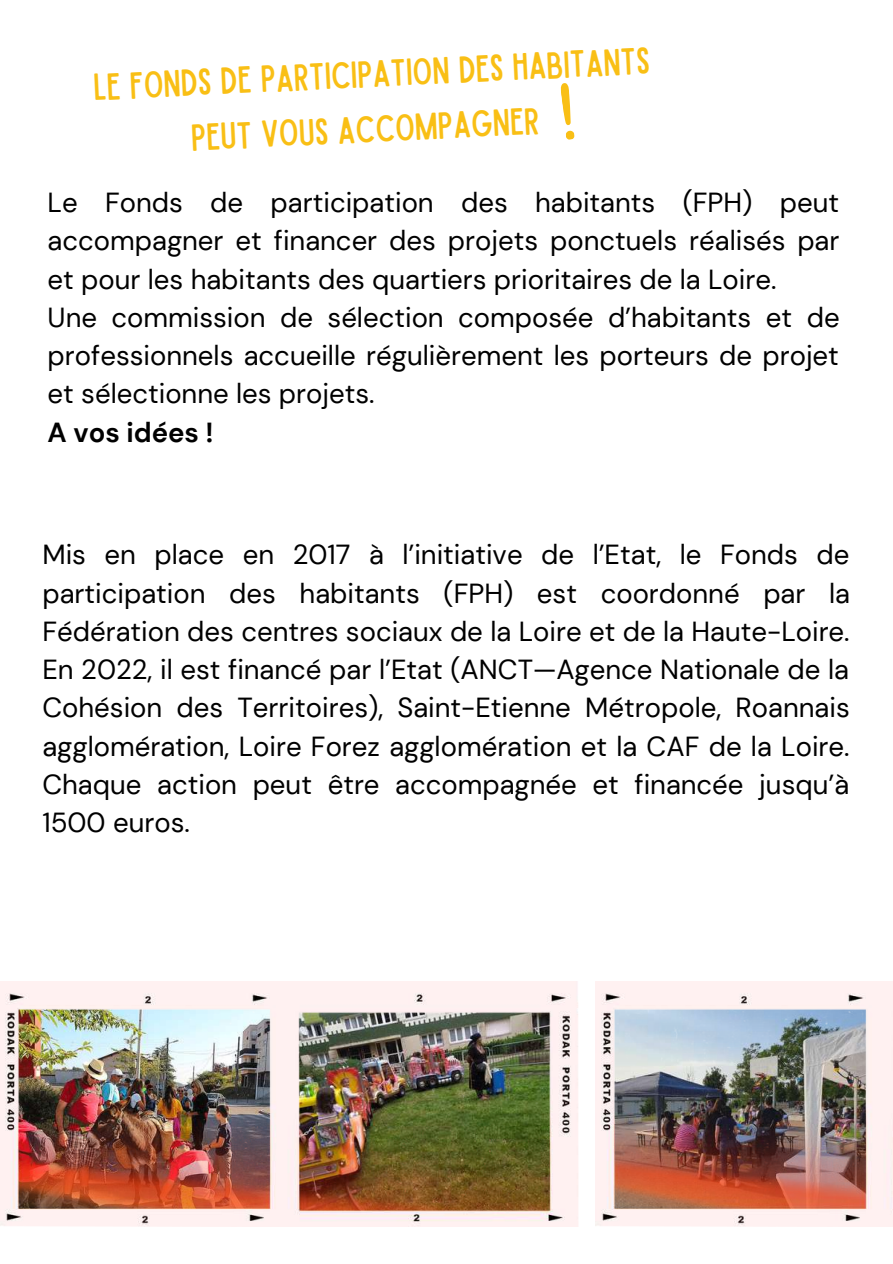
<style>
.page{position:relative;width:893px;height:1264px;background:#fff}
.page>*{position:absolute;margin:0;border:0;box-sizing:border-box;transform-origin:0 0}
.t1{font:30.3px/54.9px "Sailors Condensed";color:#f9bf15}
.t2{font:27.45px/38.2px "DM Sans";color:#000}
.t3{font:700 27.45px "DM Sans";color:#000}
</style>
<div class="page">
<svg style="left:560px;top:83px;width:15px;height:57px"></svg>
<img style="left:0;top:981px;width:578px;height:245px">
<img style="left:595px;top:981px;width:297px;height:245px">
<p class="t1" style="left:187px;top:57px;width:463px;text-indent:-95px;rotate:-3deg">Le Fonds de Participation des HabitantS peut vous accompagner</p>
<p class="t2" style="left:48px;top:184px;width:793px">Le Fonds de participation des habitants (FPH) peut accompagner et financer des projets ponctuels réalisés par et pour les habitants des quartiers prioritaires de la Loire.<br>Une commission de sélection composée d’habitants et de professionnels accueille régulièrement les porteurs de projet et sélectionne les projets.</p>
<p class="t3" style="left:48px;top:414px;width:167px">A vos idées !</p>
<p class="t2" style="left:42px;top:536px;width:809px;text-align:justify">Mis en place en 2017 à l’initiative de l’Etat, le Fonds de participation des habitants (FPH) est coordonné par la Fédération des centres sociaux de la Loire et de la Haute-Loire.<br>En 2022, il est financé par l’Etat (ANCT—Agence Nationale de la Cohésion des Territoires), Saint-Etienne Métropole, Roannais agglomération, Loire Forez agglomération et la CAF de la Loire.<br>Chaque action peut être accompagnée et financée jusqu’à 1500 euros.</p>
</div>
